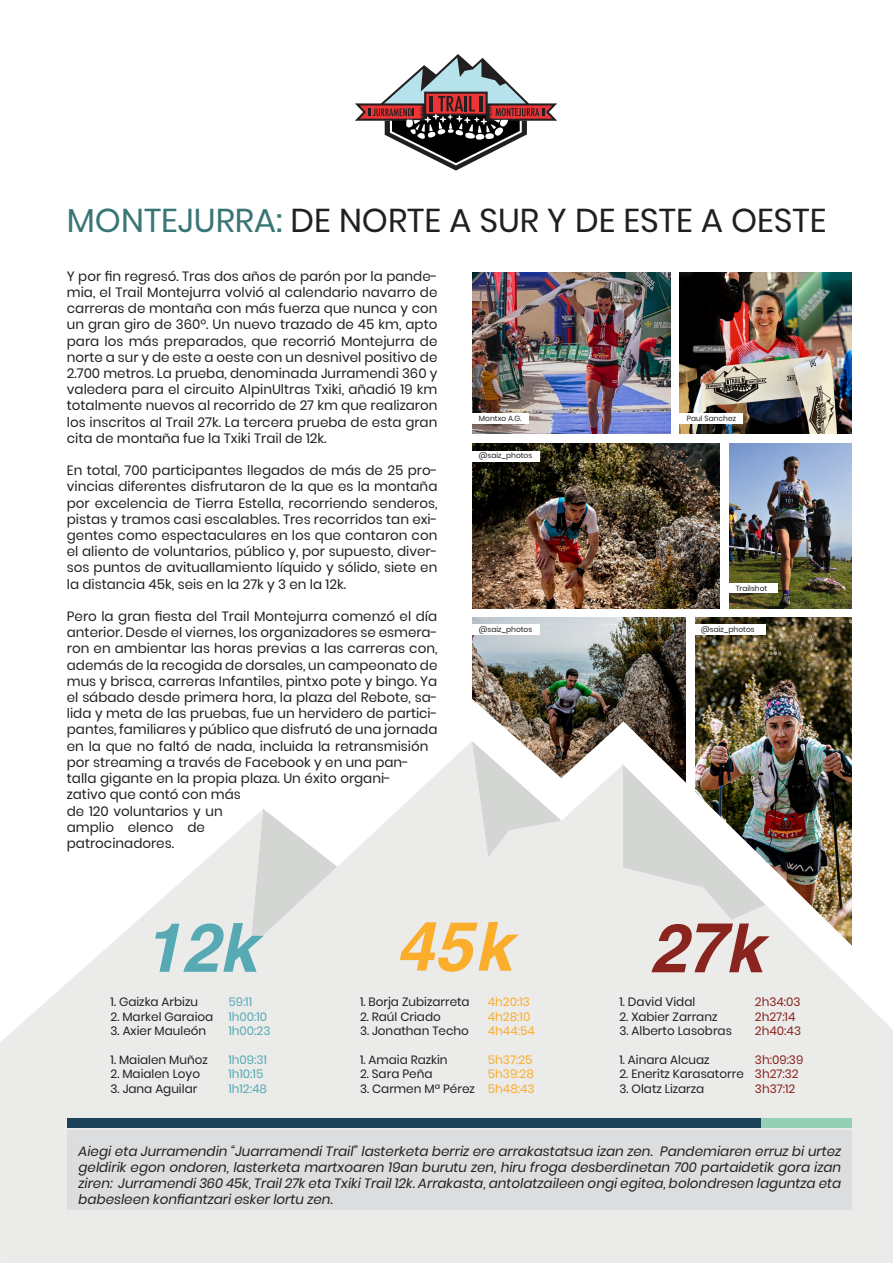
<style>
.page{position:relative;width:893px;height:1263px;background:#fff}
.page>*{position:absolute;margin:0;border:0;box-sizing:border-box;transform-origin:0 0}
.t1{font:33px "Poppins";color:#231f20}
.CUERPO{font:13.5px/16.2px "Poppins";color:#231f20;text-align:justify}
.CUERPO_euskera{font:italic 13.5px/16.2px "Poppins";color:#231f20;text-align:justify}
.CUERPO-2{font:12px "Poppins";color:#231f20}
.CUERPO-3{font:12px "Poppins";color:#8a241f}
.CUERPO-4{font:12px "Poppins";color:#fbad2c}
.CUERPO-5{font:12px "Poppins";color:#57aab4}
.CUERPO-6{font:7.5px "Poppins";color:#231f20}
.s1{color:#387675}
</style>
<div class="page">
<img style="left:695px;top:618px;width:157px;height:41px">
<img style="left:472px;top:618px;width:214px;height:41px">
<img style="left:472px;top:659px;width:380px;height:82px">
<svg style="left:355px;top:54px;width:202px;height:117px"></svg>
<svg style="left:0;top:741px;width:893px;height:522px;fill:#ebebea"></svg>
<svg style="left:472px;top:741px;width:89px;height:117px"></svg>
<div style="left:67px;top:1130px;width:785px;height:80px;background:#dcdddf"></div>
<div style="left:556px;top:1118px;width:296px;height:9px;background:#94d1b4"></div>
<div style="left:67px;top:1118px;width:693px;height:9px;background:#1a4359"></div>
<svg style="left:155px;top:809px;width:182px;height:163px"></svg>
<svg style="left:400px;top:922px;width:119px;height:50px;background:#f2cf95"></svg>
<svg style="left:623px;top:764px;width:147px;height:208px"></svg>
<img style="left:472px;top:272px;width:198px;height:162px">
<img style="left:680px;top:272px;width:172px;height:162px">
<img style="left:472px;top:443px;width:248px;height:165px">
<img style="left:729px;top:443px;width:123px;height:165px">
<div style="left:470px;top:624px;width:70px;height:11px;background:#fff"></div>
<div style="left:470px;top:451px;width:70px;height:11px;background:#fff"></div>
<div style="left:470px;top:413px;width:59px;height:11px;background:#fff"></div>
<div style="left:678px;top:413px;width:65px;height:11px;background:#fff"></div>
<div style="left:693px;top:624px;width:73px;height:11px;background:#fff"></div>
<div style="left:727px;top:583px;width:50px;height:10px;background:#fff"></div>
<p class="t1" style="left:67px;top:202px;width:761px"><span class="s1">MONTEJURRA:</span> DE NORTE A SUR Y DE ESTE A OESTE</p>
<p class="CUERPO" style="left:67px;top:268px;width:372px">Y por fin regresó. Tras dos años de parón por la pande&shy;mia, el Trail Montejurra volvió al calendario navarro de carreras de montaña con más fuerza que nunca y con un gran giro de 360º. Un nuevo trazado de 45 km, apto para los más preparados, que recorrió Montejurra de norte a sur y de este a oeste con un desnivel positivo de 2.700 metros. La prueba, denominada Jurramendi 360 y valedera para el circuito AlpinUltras Txiki, añadió 19 km totalmente nuevos al recorrido de 27 km que realizaron los inscritos al Trail 27k. La tercera prueba de esta gran cita de montaña fue la Txiki Trail de 12k.</p>
<p class="CUERPO" style="left:67px;top:462px;width:372px">En total, 700 participantes llegados de más de 25 pro&shy;vincias diferentes disfrutaron de la que es la montaña por excelencia de Tierra Estella, recorriendo senderos, pistas y tramos casi escalables. Tres recorridos tan exi&shy;gentes como espectaculares en los que contaron con el aliento de voluntarios, público y, por supuesto, diver&shy;sos puntos de avituallamiento líquido y sólido, siete en la distancia 45k, seis en la 27k y 3 en la 12k.</p>
<p class="CUERPO" style="left:67px;top:608px;width:372px;text-align:left">Pero la gran fiesta del Trail Montejurra comenzó el día anterior. Desde el viernes, los organizadores se esmera&shy;ron en ambientar las horas previas a las carreras con, además de la recogida de dorsales, un campeonato de mus y brisca, carreras Infantiles, pintxo pote y bingo. Ya el sábado desde primera hora, la plaza del Rebote, sa&shy;lida y meta de las pruebas, fue un hervidero de partici&shy;pantes, familiares y público que disfrutó de una jornada en la que no faltó de nada, incluida la retransmisión por streaming a través de Facebook y en una pan&shy;talla gigante en la propia plaza. Un éxito organi-<br>zativo que contó con más<br>de 120 voluntarios y un<br>amplio elenco de<br>patrocinadores.</p>
<p class="CUERPO-6" style="left:479px;top:414px;width:44px">Montxo A.G.</p>
<p class="CUERPO-6" style="left:687px;top:414px;width:51px">Paul Sanchez</p>
<p class="CUERPO-6" style="left:479px;top:451px;width:55px">@saiz_photos</p>
<p class="CUERPO-6" style="left:736px;top:584px;width:33px">Trailshot</p>
<p class="CUERPO-6" style="left:479px;top:625px;width:55px">@saiz_photos</p>
<p class="CUERPO-6" style="left:701px;top:625px;width:55px">@saiz_photos</p>
<p class="CUERPO-2" style="left:111px;top:995px;width:89px">1. Gaizka Arbizu</p>
<p class="CUERPO-2" style="left:111px;top:1009px;width:104px">2. Markel Garaioa</p>
<p class="CUERPO-2" style="left:111px;top:1024px;width:97px">3. Axier Mauleón</p>
<p class="CUERPO-2" style="left:111px;top:1053px;width:99px">1. Maialen Muñoz</p>
<p class="CUERPO-2" style="left:111px;top:1067px;width:91px">2. Maialen Loyo</p>
<p class="CUERPO-2" style="left:111px;top:1081px;width:88px">3. Jana Aguilar</p>
<p class="CUERPO-5" style="left:228px;top:995px;width:25px">59:11</p>
<p class="CUERPO-5" style="left:228px;top:1010px;width:40px">1h00:10</p>
<p class="CUERPO-5" style="left:228px;top:1024px;width:44px">1h00:23</p>
<p class="CUERPO-5" style="left:228px;top:1053px;width:40px">1h09:31</p>
<p class="CUERPO-5" style="left:228px;top:1067px;width:37px">1h10:15</p>
<p class="CUERPO-5" style="left:228px;top:1082px;width:40px">1h12:48</p>
<p class="CUERPO-2" style="left:360px;top:995px;width:111px">1. Borja Zubizarreta</p>
<p class="CUERPO-2" style="left:360px;top:1009px;width:82px">2. Raúl Criado</p>
<p class="CUERPO-2" style="left:360px;top:1024px;width:111px">3. Jonathan Techo</p>
<p class="CUERPO-2" style="left:360px;top:1053px;width:89px">1. Amaia Razkin</p>
<p class="CUERPO-2" style="left:360px;top:1067px;width:74px">2. Sara Peña</p>
<p class="CUERPO-2" style="left:360px;top:1081px;width:116px">3. Carmen Mª Pérez</p>
<p class="CUERPO-4" style="left:488px;top:995px;width:44px">4h20:13</p>
<p class="CUERPO-4" style="left:488px;top:1009px;width:44px">4h28:10</p>
<p class="CUERPO-4" style="left:488px;top:1024px;width:49px">4h44:54</p>
<p class="CUERPO-4" style="left:488px;top:1053px;width:46px">5h37:25</p>
<p class="CUERPO-4" style="left:488px;top:1067px;width:48px">5h39:28</p>
<p class="CUERPO-4" style="left:488px;top:1081px;width:48px">5h48:43</p>
<p class="CUERPO-2" style="left:619px;top:995px;width:77px">1. David Vidal</p>
<p class="CUERPO-2" style="left:619px;top:1009px;width:99px">2. Xabier Zarranz</p>
<p class="CUERPO-2" style="left:619px;top:1024px;width:114px">3. Alberto Lasobras</p>
<p class="CUERPO-2" style="left:619px;top:1053px;width:91px">1. Ainara Alcuaz</p>
<p class="CUERPO-2" style="left:619px;top:1067px;width:126px">2. Eneritz Karasatorre</p>
<p class="CUERPO-2" style="left:619px;top:1081px;width:86px">3. Olatz Lizarza</p>
<p class="CUERPO-3" style="left:755px;top:995px;width:47px">2h34:03</p>
<p class="CUERPO-3" style="left:755px;top:1009px;width:42px">2h27:14</p>
<p class="CUERPO-3" style="left:755px;top:1024px;width:48px">2h40:43</p>
<p class="CUERPO-3" style="left:755px;top:1053px;width:50px">3h:09:39</p>
<p class="CUERPO-3" style="left:755px;top:1067px;width:45px">3h27:32</p>
<p class="CUERPO-3" style="left:755px;top:1081px;width:42px">3h37:12</p>
<p class="CUERPO_euskera" style="left:79px;top:1143px;width:764px">Aiegi eta Jurramendin “Juarramendi Trail” lasterketa berriz ere arrakastatsua izan zen. Pandemiaren erruz bi urtez geldirik egon ondoren, lasterketa martxoaren 19an burutu zen, hiru froga desberdinetan 700 partaidetik gora izan ziren: Jurramendi 360 45k, Trail 27k eta Txiki Trail 12k. Arrakasta, antolatzaileen ongi egitea, bolondresen laguntza eta babesleen konfiantzari esker lortu zen.</p>
</div>
